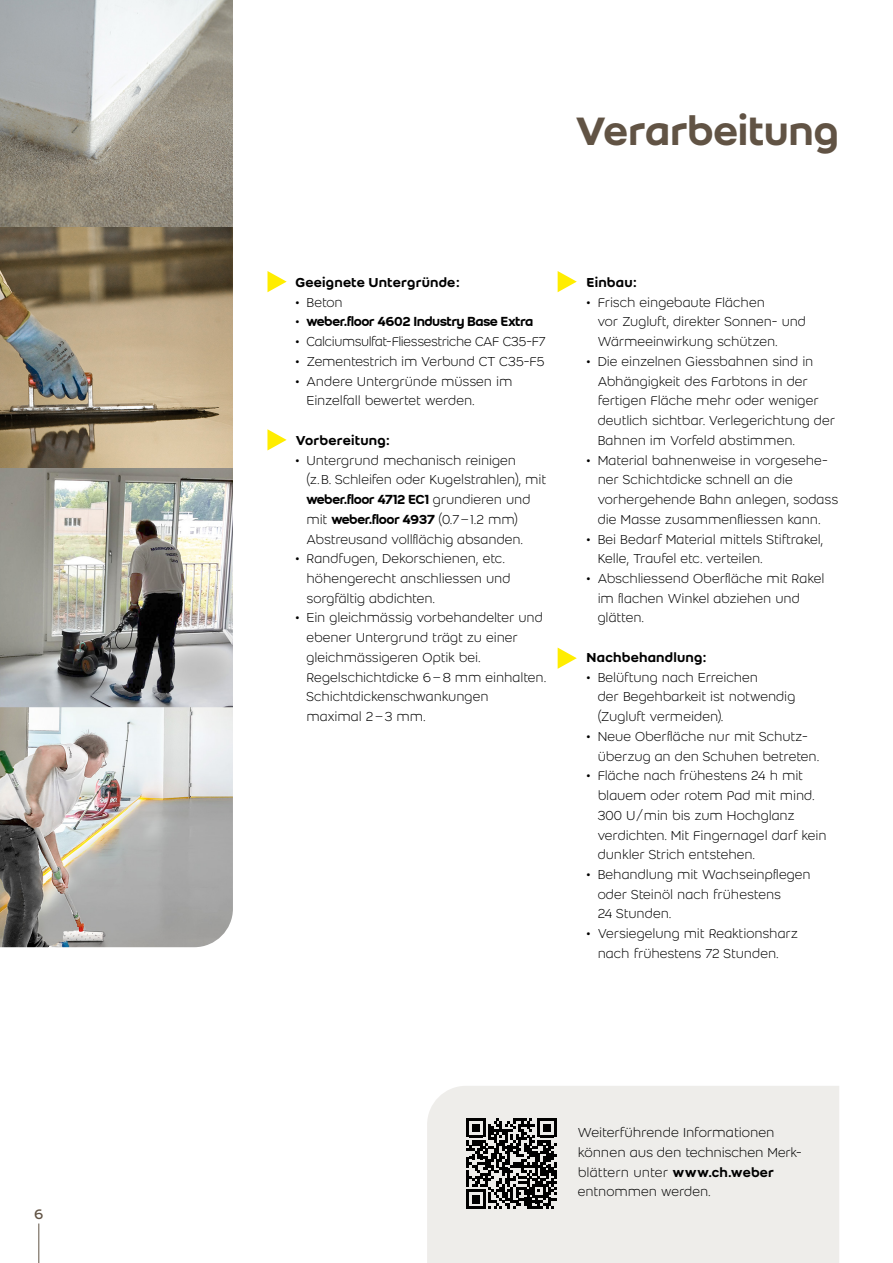
<style>
.page{position:relative;width:893px;height:1263px;background:#fff}
.page>*{position:absolute;margin:0;border:0;box-sizing:border-box;transform-origin:0 0}
.t1{font:500 43.5px "Weber";letter-spacing:-.01em;color:#615344}
.t2{font:15px "Weber";color:#615344}
.t3{font:300 14.25px/19.8px "Weber";letter-spacing:-.01em;color:#000}
.t4{font:14.25px/19.8px "Weber Name";letter-spacing:.005em;color:#000}
.t5{font:500 14.25px "Weber";letter-spacing:.01em;color:#000}
.s1{font-weight:400}
.s2{font-family:"Weber"}
.s3{font-family:"Weber";font-weight:300}
.s4{font-weight:500}
</style>
<div class="page">
<hr style="left:38px;top:1223px;width:1px;height:40px;background:#615344">
<img style="left:0;top:0;width:233px;height:947px">
<svg style="left:267px;top:271px;width:20px;height:21px"></svg>
<svg style="left:267px;top:429px;width:20px;height:21px"></svg>
<svg style="left:558px;top:271px;width:19px;height:21px"></svg>
<svg style="left:558px;top:647px;width:19px;height:22px"></svg>
<div style="left:427px;top:1086px;width:412px;height:177px;background:#eeedea"></div>
<svg style="left:466px;top:1118px;width:91px;height:90px;background:#626160"></svg>
<p class="t2" style="left:34px;top:1204px;width:11px">6</p>
<h1 class="t1" style="left:575px;top:98px;width:266px">Verarbeitung</h1>
<p class="t5" style="left:295px;top:272px;width:165px">Geeignete Untergründe:</p>
<p class="t3" style="left:295px;top:292px;width:49px"><span class="s1">•</span> Beton</p>
<p class="t4" style="left:295px;top:312px;width:239px"><span class="s2">•</span> weber.floor 4602 Industry Base Extra</p>
<p class="t3" style="left:295px;top:331px;width:252px"><span class="s1">•</span> Calciumsulfat-Fliessestriche CAF C35-F7</p>
<p class="t3" style="left:295px;top:351px;width:251px"><span class="s1">•</span> Zementestrich im Verbund CT C35-F5</p>
<p class="t3" style="left:306px;top:371px;width:208px;text-indent:-11px"><span class="s1">•</span> Andere Untergründe müssen im<br>Einzelfall bewertet werden.</p>
<p class="t5" style="left:295px;top:430px;width:96px">Vorbereitung:</p>
<p class="t3" style="left:306px;top:450px;width:241px;text-indent:-11px"><span class="s1">•</span> Untergrund mechanisch reinigen<br>(z.B. Schleifen oder Kugelstrahlen), mit</p>
<p class="t4" style="left:306px;top:489px;width:226px">weber.floor 4712 EC1 <span class="s3">grundieren und mit</span> weber.floor 4937 <span class="s3">(0.7–1.2 mm)</span></p>
<p class="t3" style="left:306px;top:529px;width:218px">Abstreusand vollflächig absanden.</p>
<p class="t3" style="left:306px;top:548px;width:206px;text-indent:-11px"><span class="s1">•</span> Randfugen, Dekorschienen, etc. höhengerecht anschliessen und sorgfältig abdichten.</p>
<p class="t3" style="left:306px;top:608px;width:241px;text-indent:-11px"><span class="s1">•</span> Ein gleichmässig vorbehandelter und ebener Untergrund trägt zu einer gleichmässigeren Optik bei.<br>Regelschichtdicke 6–8 mm einhalten.<br>Schichtdickenschwankungen maximal 2–3 mm.</p>
<p class="t5" style="left:587px;top:272px;width:51px">Einbau:</p>
<p class="t3" style="left:598px;top:292px;width:210px;text-indent:-11px"><span class="s1">•</span> Frisch eingebaute Flächen<br>vor Zugluft, direkter Sonnen- und<br>Wärmeeinwirkung schützen.</p>
<p class="t3" style="left:598px;top:351px;width:239px;text-indent:-11px"><span class="s1">•</span> Die einzelnen Giessbahnen sind in Abhängigkeit des Farbtons in der fertigen Fläche mehr oder weniger deutlich sichtbar. Verlegerichtung der Bahnen im Vorfeld abstimmen.</p>
<p class="t3" style="left:598px;top:450px;width:242px;text-indent:-11px"><span class="s1">•</span> Material bahnenweise in vorgesehe&shy;ner Schichtdicke schnell an die vorhergehende Bahn anlegen, sodass die Masse zusammenfliessen kann.</p>
<p class="t3" style="left:598px;top:529px;width:227px;text-indent:-11px"><span class="s1">•</span> Bei Bedarf Material mittels Stiftrakel,<br>Kelle, Traufel etc. verteilen.</p>
<p class="t3" style="left:598px;top:568px;width:228px;text-indent:-11px"><span class="s1">•</span> Abschliessend Oberfläche mit Rakel im flachen Winkel abziehen und glätten.</p>
<p class="t5" style="left:587px;top:647px;width:121px">Nachbehandlung:</p>
<p class="t3" style="left:598px;top:667px;width:199px;text-indent:-11px"><span class="s1">•</span> Belüftung nach Erreichen<br>der Begehbarkeit ist notwendig (Zugluft vermeiden).</p>
<p class="t3" style="left:598px;top:726px;width:223px;text-indent:-11px"><span class="s1">•</span> Neue Oberfläche nur mit Schutz&shy;überzug an den Schuhen betreten.</p>
<p class="t3" style="left:598px;top:765px;width:230px;text-indent:-11px"><span class="s1">•</span> Fläche nach frühestens 24 h mit blauem oder rotem Pad mit mind.<br>300 U/min bis zum Hochglanz verdichten. Mit Fingernagel darf kein dunkler Strich entstehen.</p>
<p class="t3" style="left:598px;top:864px;width:215px;text-indent:-11px"><span class="s1">•</span> Behandlung mit Wachseinpflegen oder Steinöl nach frühestens<br>24 Stunden.</p>
<p class="t3" style="left:598px;top:923px;width:202px;text-indent:-11px"><span class="s1">•</span> Versiegelung mit Reaktionsharz nach frühestens 72 Stunden.</p>
<p class="t3" style="left:578px;top:1122px;width:226px">Weiterführende Informationen können aus den technischen Merk&shy;blättern unter <span class="s4">www.ch.weber </span>entnommen werden.</p>
</div>
